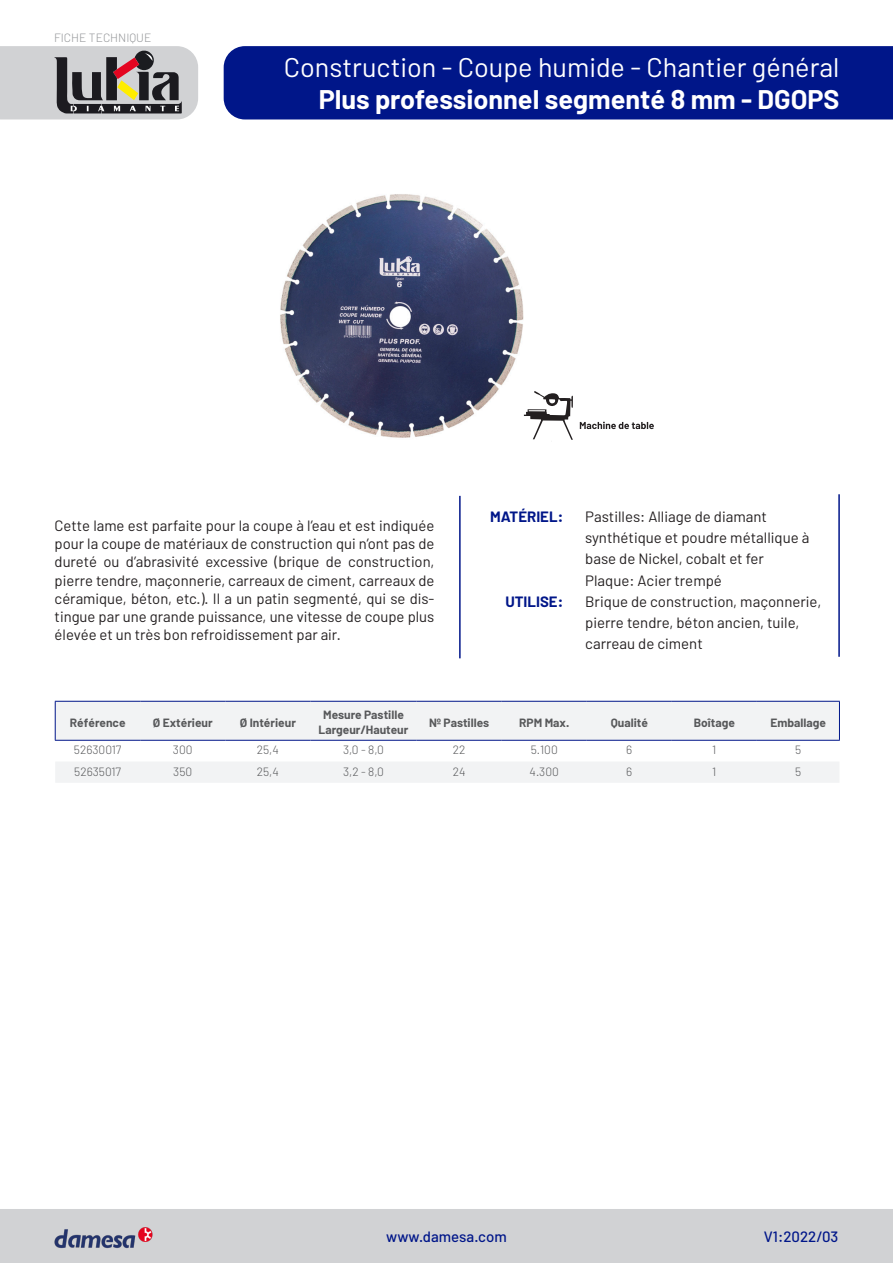
<style>
.page{position:relative;width:893px;height:1263px;background:#fff}
.page>*{position:absolute;margin:0;border:0;box-sizing:border-box;transform-origin:0 0}
.t1{font:27px "Barlow";color:#fff}
.t2{font:700 27px "Barlow";color:#fff}
.t3{font:15px/18px "Barlow";color:#231f20}
.t4{font:500 15px "Barlow";color:#001689}
.t5{font:700 15px "Barlow";color:#001689}
.t6{font:700 12px "Barlow";color:#57585a}
.t7{font:300 12px "Barlow";color:#57585a}
.t8{font:300 12px "Barlow";color:#939598}
</style>
<div class="page">
<img style="left:280px;top:194px;width:244px;height:244px">
<div style="left:0;top:1209px;width:893px;height:54px;background:#d1d2d4"></div>
<div style="left:224px;top:46px;width:669px;height:73px;background:#001689"></div>
<img style="left:54px;top:1224px;width:99px;height:27px">
<svg style="left:0;top:46px;width:198px;height:73px;background:#a6a2a3"></svg>
<hr style="left:459px;top:496px;width:2px;height:162px;background:#001689">
<hr style="left:838px;top:494px;width:2px;height:163px;background:#001689">
<svg style="left:55px;top:702px;width:784px;height:81px;fill:#f2f3f4"></svg>
<hr style="left:55px;top:701px;width:85px;height:1px;background:#001689">
<hr style="left:55px;top:702px;width:1px;height:38px;background:#001689">
<hr style="left:140px;top:701px;width:85px;height:1px;background:#001689">
<hr style="left:225px;top:701px;width:85px;height:1px;background:#001689">
<hr style="left:310px;top:701px;width:107px;height:1px;background:#001689">
<hr style="left:417px;top:701px;width:85px;height:1px;background:#001689">
<hr style="left:502px;top:701px;width:85px;height:1px;background:#001689">
<hr style="left:587px;top:701px;width:85px;height:1px;background:#001689">
<hr style="left:672px;top:701px;width:85px;height:1px;background:#001689">
<hr style="left:757px;top:701px;width:83px;height:1px;background:#001689">
<hr style="left:839px;top:702px;width:1px;height:38px;background:#001689">
<hr style="left:55px;top:740px;width:85px;height:1px;background:#001689">
<hr style="left:140px;top:740px;width:85px;height:1px;background:#001689">
<hr style="left:225px;top:740px;width:85px;height:1px;background:#001689">
<hr style="left:310px;top:740px;width:107px;height:1px;background:#001689">
<hr style="left:417px;top:740px;width:85px;height:1px;background:#001689">
<hr style="left:502px;top:740px;width:85px;height:1px;background:#001689">
<hr style="left:587px;top:740px;width:85px;height:1px;background:#001689">
<hr style="left:672px;top:740px;width:85px;height:1px;background:#001689">
<hr style="left:757px;top:740px;width:83px;height:1px;background:#001689">
<svg style="left:524px;top:391px;width:49px;height:49px"></svg>
<svg style="left:580px;top:422px;width:74px;height:7px"></svg>
<p class="t8" style="left:54px;top:30px;width:99px">FICHE TECHNIQUE</p>
<p class="t1" style="left:284px;top:50px;width:557px">Construction - Coupe humide - Chantier général</p>
<p class="t2" style="left:319px;top:83px;width:522px">Plus professionnel segmenté 8 mm - DGOPS</p>
<p class="t3" style="left:55px;top:517px;width:381px;text-align:justify">Cette lame est parfaite pour la coupe à l’eau et est indiquée pour la coupe de matériaux de construction qui n’ont pas de dureté ou d’abrasivité excessive (brique de construction, pierre tendre, maçonnerie, carreaux de ciment, carreaux de céramique, béton, etc.). Il a un patin segmenté, qui se dis&shy;tingue par une grande puissance, une vitesse de coupe plus élevée et un très bon refroidissement par air.</p>
<p class="t5" style="left:490px;top:508px;width:74px">MATÉRIEL:</p>
<p class="t5" style="left:505px;top:592px;width:59px">UTILISE:</p>
<p class="t3" style="left:585px;top:506px;width:226px;line-height:21px">Pastilles: Alliage de diamant synthétique et poudre métallique à base de Nickel, cobalt et fer</p>
<p class="t3" style="left:585px;top:571px;width:138px">Plaque: Acier trempé</p>
<p class="t3" style="left:585px;top:590px;width:238px;line-height:21px">Brique de construction, maçonnerie, pierre tendre, béton ancien, tuile, carreau de ciment</p>
<p class="t6" style="left:70px;top:715px;width:57px">Référence</p>
<p class="t6" style="left:153px;top:715px;width:61px">Ø Extérieur</p>
<p class="t6" style="left:240px;top:715px;width:58px">Ø Intérieur</p>
<p class="t6" style="left:323px;top:707px;width:82px">Mesure Pastille</p>
<p class="t6" style="left:319px;top:722px;width:91px">Largeur/Hauteur</p>
<p class="t6" style="left:429px;top:715px;width:62px">Nº Pastilles</p>
<p class="t6" style="left:519px;top:715px;width:51px">RPM Max.</p>
<p class="t6" style="left:611px;top:715px;width:39px">Qualité</p>
<p class="t6" style="left:694px;top:715px;width:43px">Boîtage</p>
<p class="t6" style="left:770px;top:715px;width:57px">Emballage</p>
<p class="t7" style="left:74px;top:742px;width:49px">52630017</p>
<p class="t7" style="left:173px;top:742px;width:21px">300</p>
<p class="t7" style="left:257px;top:742px;width:24px">25,4</p>
<p class="t7" style="left:343px;top:742px;width:42px">3,0 - 8,0</p>
<p class="t7" style="left:453px;top:742px;width:14px">22</p>
<p class="t7" style="left:531px;top:742px;width:29px">5.100</p>
<p class="t7" style="left:626px;top:742px;width:8px">6</p>
<p class="t7" style="left:712px;top:742px;width:6px">1</p>
<p class="t7" style="left:795px;top:742px;width:8px">5</p>
<p class="t7" style="left:74px;top:764px;width:48px">52635017</p>
<p class="t7" style="left:173px;top:764px;width:20px">350</p>
<p class="t7" style="left:257px;top:764px;width:24px">25,4</p>
<p class="t7" style="left:343px;top:764px;width:42px">3,2 - 8,0</p>
<p class="t7" style="left:453px;top:764px;width:14px">24</p>
<p class="t7" style="left:530px;top:764px;width:31px">4.300</p>
<p class="t7" style="left:626px;top:764px;width:8px">6</p>
<p class="t7" style="left:712px;top:764px;width:6px">1</p>
<p class="t7" style="left:795px;top:764px;width:8px">5</p>
<p class="t4" style="left:386px;top:1228px;width:122px">www.damesa.com</p>
<p class="t4" style="left:764px;top:1228px;width:76px">V1:2022/03</p>
</div>
